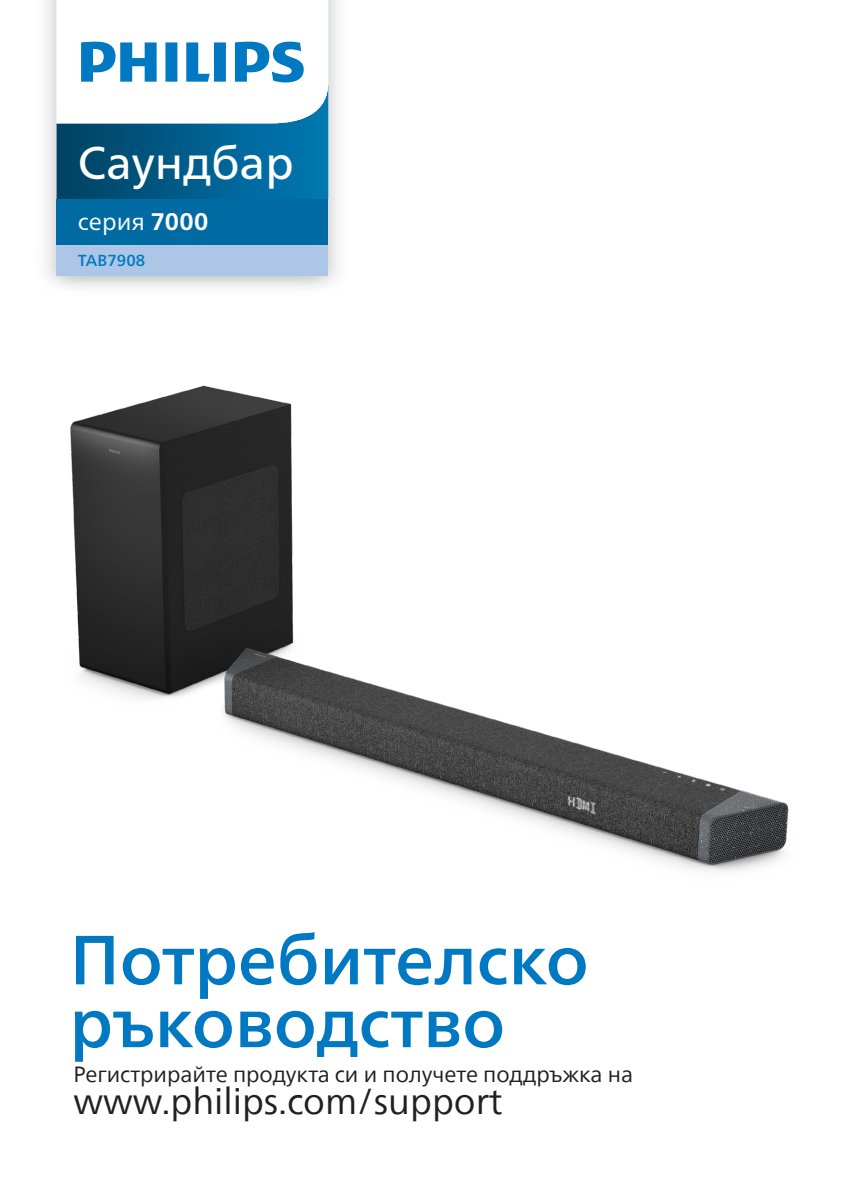
<style>
.page{position:relative;width:842px;height:1191px;background:#fff}
.page>*{position:absolute;margin:0;border:0;box-sizing:border-box;transform-origin:0 0}
.Body_Text__0{font:500 69.4px "Neue Frutiger World";color:#0079c2}
.t1{font:46px "Neue Frutiger World";color:#fff}
.Body_Text__0-2{font:36px "Neue Frutiger World";color:#231f20}
.t2{font:24px "Neue Frutiger World";color:#fff}
.Body_Text__0-3{font:22px "Neue Frutiger World";color:#231f20}
.t3{font:500 16px "Neue Frutiger World";color:#0079c2}
.s1{font-weight:700}
</style>
<div class="page">
<img style="left:70px;top:385px;width:719px;height:486px">
<img style="left:45px;top:0;width:294px;height:288px">
<div style="left:57px;top:244px;width:271px;height:31px;background:#adc6e6"></div>
<div style="left:57px;top:199px;width:271px;height:45px;background:#006ba3"></div>
<svg style="left:57px;top:0;width:271px;height:199px"></svg>
<p class="t1" style="left:78px;top:126px;width:217px">Саундбар</p>
<p class="t2" style="left:78px;top:203px;width:132px">серия <span class="s1">7000</span></p>
<p class="t3" style="left:78px;top:247px;width:69px">TAB7908</p>
<p class="Body_Text__0" style="left:70px;top:902px;width:520px">Потребителско</p>
<p class="Body_Text__0" style="left:70px;top:965px;width:437px">ръководство</p>
<p class="Body_Text__0-3" style="left:74px;top:1056px;width:561px">Регистрирайте продукта си и получете поддръжка на</p>
<p class="Body_Text__0-2" style="left:74px;top:1073px;width:431px">www.philips.com/support</p>
</div>
